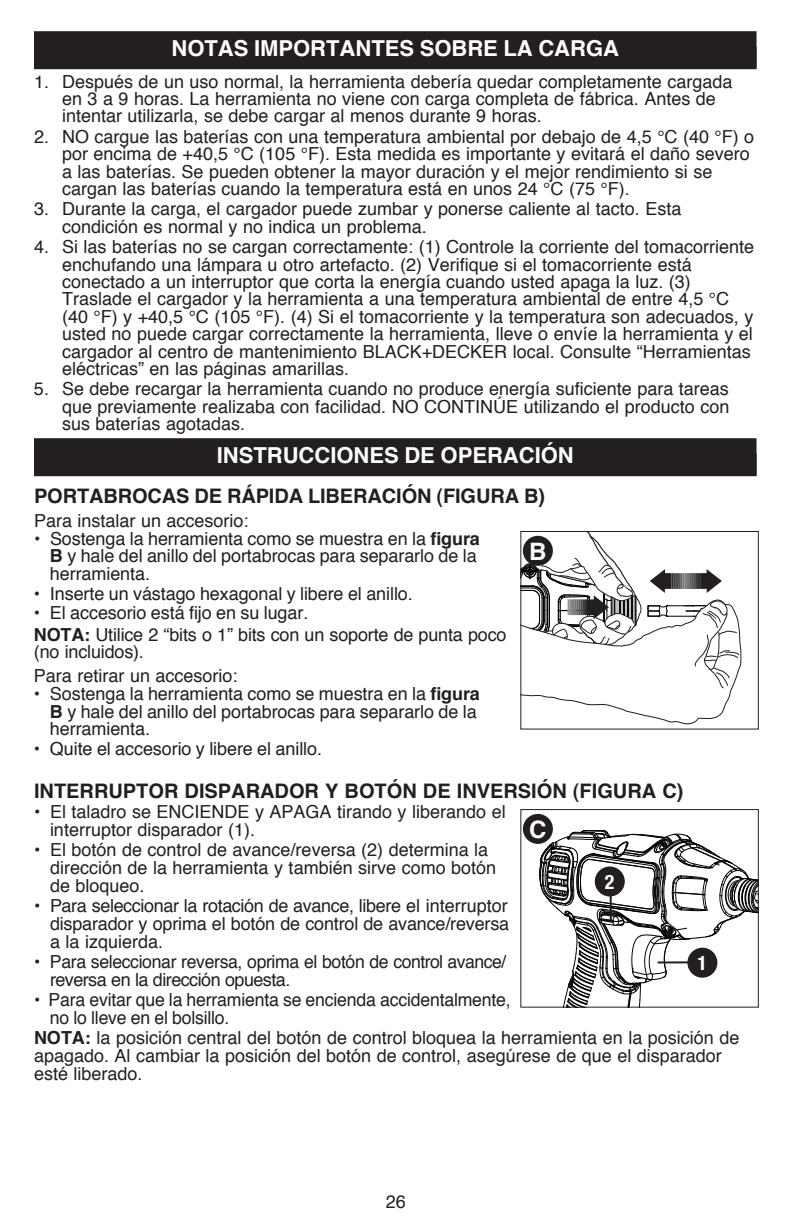
<style>
.page{position:relative;width:792px;height:1224px;background:#fff}
.page>*{position:absolute;margin:0;border:0;box-sizing:border-box;transform-origin:0 0}
.t1{font:700 24px "Helvetica";color:#fff}
.t2{font:700 22px "Helvetica";color:#fff}
.t3{font:700 20px "Helvetica";letter-spacing:-.005em;color:#231f20}
.t4{font:700 condensed 20px "Helvetica Neue";color:#fff}
.t5{font:18px/17.4px "Helvetica";color:#231f20}
.t6{font:18px/18px "Helvetica";letter-spacing:-.03em;color:#231f20}
.t7{font:700 18px "Helvetica";color:#231f20}
.s1{font-weight:700}
</style>
<div class="page">
<div style="left:34px;top:31px;width:723px;height:38px;background:#231f20"></div>
<div style="left:34px;top:438px;width:723px;height:38px;background:#231f20"></div>
<svg style="left:523px;top:533px;width:219px;height:192px"></svg>
<div style="left:521px;top:531px;width:238px;height:198px;border:1px solid #231f20"></div>
<div style="left:523px;top:536px;width:30px;height:30px;background:#231f20;border-radius:50%"></div>
<svg style="left:539px;top:830px;width:218px;height:175px"></svg>
<div style="left:521px;top:809px;width:238px;height:198px;border:1px solid #231f20"></div>
<div style="left:523px;top:814px;width:30px;height:30px;background:#231f20;border-radius:50%"></div>
<hr style="left:658px;top:961px;width:30px;height:3px;background:#231f20">
<div style="left:687px;top:948px;width:30px;height:30px;background:#231f20;border-radius:50%"></div>
<hr style="left:610px;top:892px;width:2px;height:31px;background:#231f20">
<div style="left:595px;top:866px;width:30px;height:30px;background:#231f20;border-radius:50%"></div>
<p class="t2" style="left:171px;top:31px;width:449px">NOTAS IMPORTANTES SOBRE LA CARGA</p>
<p class="t5" style="left:62px;top:73px;width:672px;text-indent:-28px">1. Después de un uso normal, la herramienta debería quedar completamente cargada en 3 a 9 horas. La herramienta no viene con carga completa de fábrica. Antes de intentar utilizarla, se debe cargar al menos durante 9 horas.</p>
<p class="t5" style="left:62px;top:128px;width:694px;text-indent:-28px">2. NO cargue las baterías con una temperatura ambiental por debajo de 4,5 °C (40 °F) o por encima de +40,5 °C (105 °F). Esta medida es importante y evitará el daño severo a las baterías. Se pueden obtener la mayor duración y el mejor rendimiento si se cargan las baterías cuando la temperatura está en unos 24 °C (75 °F).</p>
<p class="t5" style="left:62px;top:201px;width:621px;text-indent:-28px">3. Durante la carga, el cargador puede zumbar y ponerse caliente al tacto. Esta condición es normal y no indica un problema.</p>
<p class="t5" style="left:62px;top:239px;width:694px;text-indent:-28px">4. Si las baterías no se cargan correctamente: (1) Controle la corriente del tomacorriente enchufando una lámpara u otro artefacto. (2) Verifique si el tomacorriente está conectado a un interruptor que corta la energía cuando usted apaga la luz. (3)<br>Traslade el cargador y la herramienta a una temperatura ambiental de entre 4,5 °C (40 °F) y +40,5 °C (105 °F). (4) Si el tomacorriente y la temperatura son adecuados, y usted no puede cargar correctamente la herramienta, lleve o envíe la herramienta y el cargador al centro de mantenimiento Blac</p>
<p class="t5" style="left:410px;top:343px;width:343px">k+Decker local. Consulte “Herramientas</p>
<p class="t5" style="left:62px;top:361px;width:289px">eléctricas” en las páginas amarillas.</p>
<p class="t5" style="left:62px;top:381px;width:669px;text-align:justify;text-indent:-28px">5. Se debe recargar la herramienta cuando no produce energía suficiente para tareas que previamente realizaba con facilidad. NO CONTINÚE utilizando el producto con sus baterías agotadas.</p>
<p class="t2" style="left:217px;top:438px;width:356px">INSTRUCCIONES DE OPERACIÓN</p>
<p class="t3" style="left:34px;top:480px;width:513px">PORTABROCAS DE RÁPIDA LIBERACIÓN (FIGURA B)</p>
<p class="t5" style="left:34px;top:513px;width:216px">Para instalar un accesorio:</p>
<p class="t5" style="left:50px;top:530px;width:432px;text-indent:-16px">• Sostenga la herramienta como se muestra en la <span class="s1">FIGURA<br>B</span> y hale del anillo del portabrocas para separarlo de la herramienta.</p>
<p class="t5" style="left:34px;top:585px;width:380px">• Inserte un vástago hexagonal y libere el anillo.</p>
<p class="t5" style="left:34px;top:605px;width:276px">• El accesorio está fijo en su lugar.</p>
<p class="t7" style="left:34px;top:620px;width:14px">NOTA</p>
<h1 class="t1" style="left:529px;top:532px;width:19px">B</h1>
<p class="t5" style="left:34px;top:626px;width:474px;text-indent:50px"><span class="s1">:</span> Utilice 2 “bits o 1” bits con un soporte de punta poco (no incluidos).</p>
<p class="t5" style="left:34px;top:668px;width:205px">Para retirar un accesorio:</p>
<p class="t5" style="left:50px;top:685px;width:432px;text-indent:-16px">• Sostenga la herramienta como se muestra en la <span class="s1">FIGURA<br>B</span> y hale del anillo del portabrocas para separarlo de la herramienta.</p>
<p class="t5" style="left:34px;top:740px;width:290px">• Quite el accesorio y libere el anillo.</p>
<p class="t3" style="left:34px;top:775px;width:14px">INTERRUPTOR</p>
<p class="t3" style="left:185px;top:775px;width:15px">DISPARADOR</p>
<p class="t3" style="left:325px;top:775px;width:144px">Y BOTÓNDE INVERSI</p>
<p class="t3" style="left:537px;top:775px;width:57px">ÓN (FIGURA</p>
<p class="t3" style="left:662px;top:775px;width:23px">C)</p>
<p class="t5" style="left:50px;top:803px;width:457px;line-height:18px;text-indent:-16px">• El taladro se ENCIENDE y APAGA tirando y liberando el interruptor disparador (1).</p>
<p class="t5" style="left:50px;top:841px;width:448px;line-height:18px;text-indent:-16px">• El botón de control de avance/reversa (2) determina la dirección de la herramienta y también sirve como botón de bloqueo.</p>
<p class="t5" style="left:50px;top:897px;width:461px;line-height:18px;text-align:justify;text-indent:-16px">• Para seleccionar la rotación de avance, libere el interruptor disparador y oprima el botón de control de avance/reversa a la izquierda.</p>
<p class="t6" style="left:50px;top:953px;width:458px;text-indent:-16px">• Para seleccionar reversa, oprima el botón de control avance/ reversa en la dirección opuesta.</p>
<p class="t5" style="left:50px;top:991px;width:462px;text-indent:-16px">• Para evitar que la herramienta se encienda accidentalmente, no lo lleve en el bolsillo.</p>
<p class="t7" style="left:34px;top:1023px;width:14px">NOTA</p>
<h1 class="t1" style="left:529px;top:810px;width:17px">C</h1>
<p class="t4" style="left:605px;top:870px;width:11px">2</p>
<p class="t4" style="left:698px;top:951px;width:11px">1</p>
<p class="t5" style="left:34px;top:1029px;width:707px;line-height:18px;text-indent:51px"><span class="s1">:</span> la posición central del botón de control bloquea la herramienta en la posición de apagado. Al cambiar la posición del botón de control, asegúrese de que el disparador esté liberado.</p>
<p class="t5" style="left:386px;top:1194px;width:22px">26</p>
</div>
